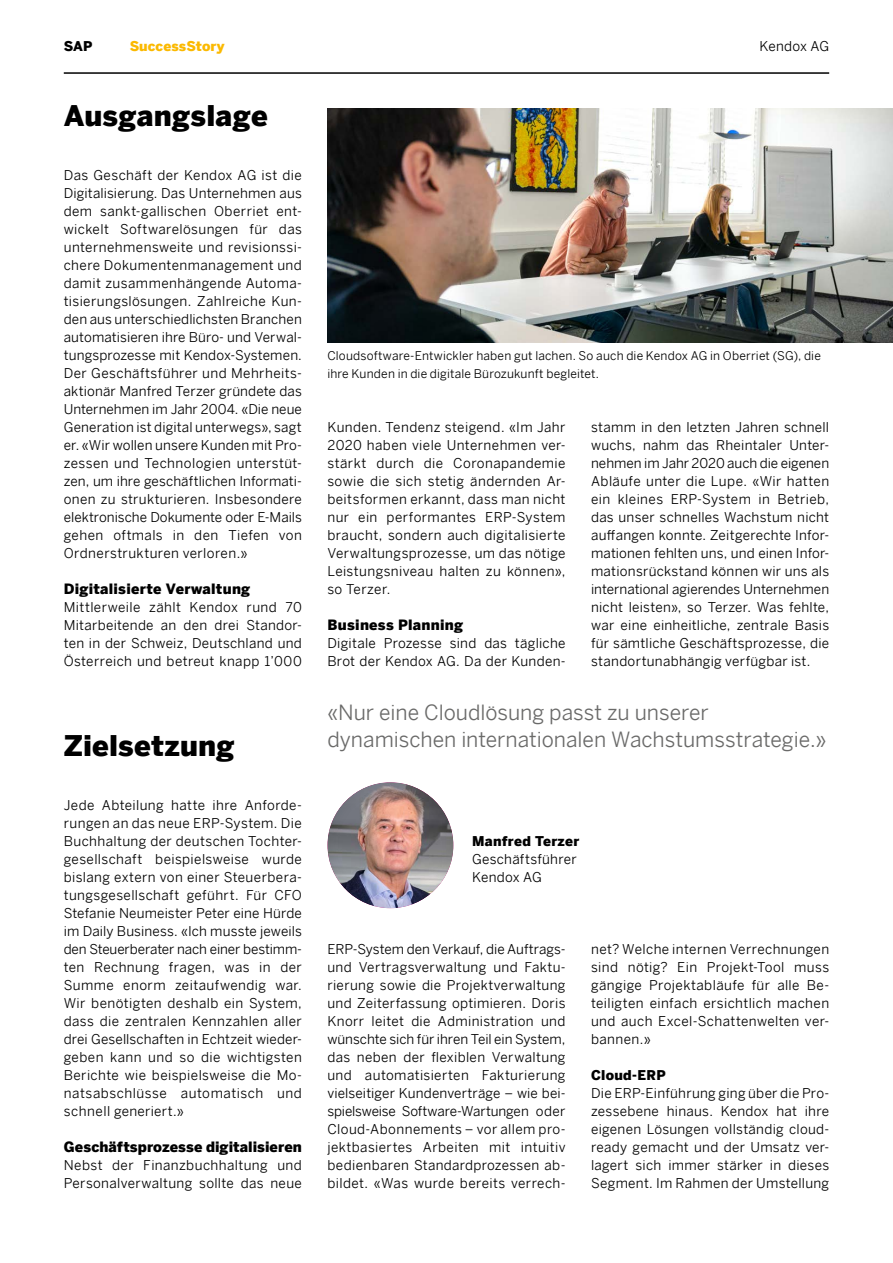
<style>
.page{position:relative;width:893px;height:1263px;background:#fff}
.page>*{position:absolute;margin:0;border:0;box-sizing:border-box;transform-origin:0 0}
.t1{font:900 28.5px "Benton Sans";letter-spacing:.005em;color:#000}
.t2{font:21px/27px "Benton Sans";color:#6a6a69}
.t3{font:900 14.25px "Benton Sans";letter-spacing:.015em;color:#000}
.t4{font:13.5px/18px "Benton Sans";letter-spacing:.025em;color:#000;text-align:justify}
.t5{font:900 13.5px "Benton Sans";letter-spacing:.02em;color:#000}
.t6{font:900 13.5px "Benton Sans";letter-spacing:.005em;color:#fbb900}
.t7{font:12px/18px "Benton Sans";letter-spacing:.015em;color:#000}
</style>
<div class="page">
<hr style="left:64px;top:72px;width:765px;height:2px;background:#000">
<img style="left:327px;top:108px;width:566px;height:234px">
<div style="left:315px;top:771px;width:152px;height:138px;background:#000;opacity:.1"></div>
<p class="t5" style="left:64px;top:34px;width:30px">SAP</p>
<p class="t6" style="left:130px;top:34px;width:96px">SuccessStory</p>
<p class="t4" style="left:759px;top:35px;width:71px">Kendox AG</p>
<h1 class="t1" style="left:64px;top:91px;width:206px">Ausgangslage</h1>
<p class="t4" style="left:64px;top:165px;width:240px">Das Geschäft der Kendox AG ist die Digitalisierung. Das Unternehmen aus dem sankt-gallischen Oberriet ent&shy;wickelt Softwarelösungen für das unternehmensweite und revisionssi&shy;chere Dokumentenmanagement und damit zusammenhängende Automa&shy;tisierungslösungen. Zahlreiche Kun&shy;den aus unterschiedlichsten Branchen automatisieren ihre Büro- und Verwal&shy;tungsprozesse mit Kendox-Systemen.<br>Der Geschäftsführer und Mehrheits&shy;aktionär Manfred Terzer gründete das Unternehmen im Jahr 2004. «Die neue Generation ist digital unterwegs», sagt er. «Wir wollen unsere Kunden mit Pro&shy;zessen und Technologien unterstüt&shy;zen, um ihre geschäftlichen Informati&shy;onen zu strukturieren. Insbesondere elektronische Dokumente oder E-Mails gehen oftmals in den Tiefen von Ordnerstrukturen verloren.»</p>
<p class="t3" style="left:64px;top:577px;width:188px">Digitalisierte Verwaltung</p>
<p class="t4" style="left:64px;top:597px;width:240px">Mittlerweile zählt Kendox rund 70<br>Mitarbeitende an den drei Standor&shy;ten in der Schweiz, Deutschland und Österreich und betreut knapp 1’000</p>
<h1 class="t1" style="left:64px;top:721px;width:172px">Zielsetzung</h1>
<p class="t4" style="left:64px;top:795px;width:240px">Jede Abteilung hatte ihre Anforde&shy;rungen an das neue ERP-System. Die Buchhaltung der deutschen Tochter&shy;gesellschaft beispielsweise wurde bislang extern von einer Steuerbera&shy;tungsgesellschaft geführt. Für CFO Stefanie Neumeister Peter eine Hürde im Daily Business. «Ich musste jeweils den Steuerberater nach einer bestimm&shy;ten Rechnung fragen, was in der Summe enorm zeitaufwendig war.<br>Wir benötigten deshalb ein System, dass die zentralen Kennzahlen aller drei Gesellschaften in Echtzeit wieder&shy;geben kann und so die wichtigsten Berichte wie beispielsweise die Mo&shy;natsabschlüsse automatisch und schnell generiert.»</p>
<p class="t3" style="left:64px;top:1135px;width:240px">Geschäftsprozesse digitalisieren</p>
<p class="t4" style="left:64px;top:1155px;width:240px">Nebst der Finanzbuchhaltung und<br>Personalverwaltung sollte das neue</p>
<p class="t7" style="left:327px;top:345px;width:495px">Cloudsoftware-Entwickler haben gut lachen. So auch die Kendox AG in Oberriet (SG), die ihre Kunden in die digitale Bürozukunft begleitet.</p>
<p class="t4" style="left:327px;top:417px;width:240px">Kunden. Tendenz steigend. «Im Jahr 2020 haben viele Unternehmen ver&shy;stärkt durch die Coronapandemie sowie die sich stetig ändernden Ar&shy;beitsformen erkannt, dass man nicht nur ein performantes ERP-System braucht, sondern auch digitalisierte Verwaltungsprozesse, um das nötige Leistungsniveau halten zu können», so Terzer.</p>
<p class="t3" style="left:327px;top:613px;width:137px">Business Planning</p>
<p class="t4" style="left:327px;top:633px;width:240px">Digitale Prozesse sind das tägliche<br>Brot der Kendox AG. Da der Kunden-</p>
<p class="t4" style="left:591px;top:417px;width:240px">stamm in den letzten Jahren schnell wuchs, nahm das Rheintaler Unter&shy;nehmen im Jahr 2020 auch die eigenen Abläufe unter die Lupe. «Wir hatten ein kleines ERP-System in Betrieb, das unser schnelles Wachstum nicht auffangen konnte. Zeitgerechte Infor&shy;mationen fehlten uns, und einen Infor&shy;mationsrückstand können wir uns als international agierendes Unternehmen nicht leisten», so Terzer. Was fehlte, war eine einheitliche, zentrale Basis für sämtliche Geschäftsprozesse, die standortunabhängig verfügbar ist.</p>
<h2 class="t2" style="left:327px;top:697px;width:500px">«Nur eine Cloudlösung passt zu unserer dynamischen internationalen Wachstumsstrategie.»</h2>
<p class="t5" style="left:472px;top:830px;width:109px">Manfred Terzer</p>
<p class="t4" style="left:472px;top:849px;width:106px">Geschäftsführer<br>Kendox AG</p>
<p class="t4" style="left:327px;top:939px;width:240px">ERP-System den Verkauf, die Auftrags&shy;und Vertragsverwaltung und Faktu&shy;rierung sowie die Projektverwaltung und Zeiterfassung optimieren. Doris Knorr leitet die Administration und wünschte sich für ihren Teil ein System, das neben der flexiblen Verwaltung und automatisierten Fakturierung vielseitiger Kundenverträge – wie bei&shy;spielsweise Software-Wartungen oder Cloud-Abonnements – vor allem pro&shy;jektbasiertes Arbeiten mit intuitiv bedienbaren Standardprozessen ab&shy;bildet. «Was wurde bereits verrech-</p>
<p class="t4" style="left:591px;top:939px;width:240px">net? Welche internen Verrechnungen sind nötig? Ein Projekt-Tool muss gängige Projektabläufe für alle Be&shy;teiligten einfach ersichtlich machen und auch Excel-Schattenwelten ver&shy;bannen.»</p>
<p class="t5" style="left:591px;top:1063px;width:76px">Cloud-ERP</p>
<p class="t4" style="left:591px;top:1083px;width:240px">Die ERP-Einführung ging über die Pro&shy;zessebene hinaus. Kendox hat ihre eigenen Lösungen vollständig cloud&shy;ready gemacht und der Umsatz ver&shy;lagert sich immer stärker in dieses Segment. Im Rahmen der Umstellung</p>
</div>
